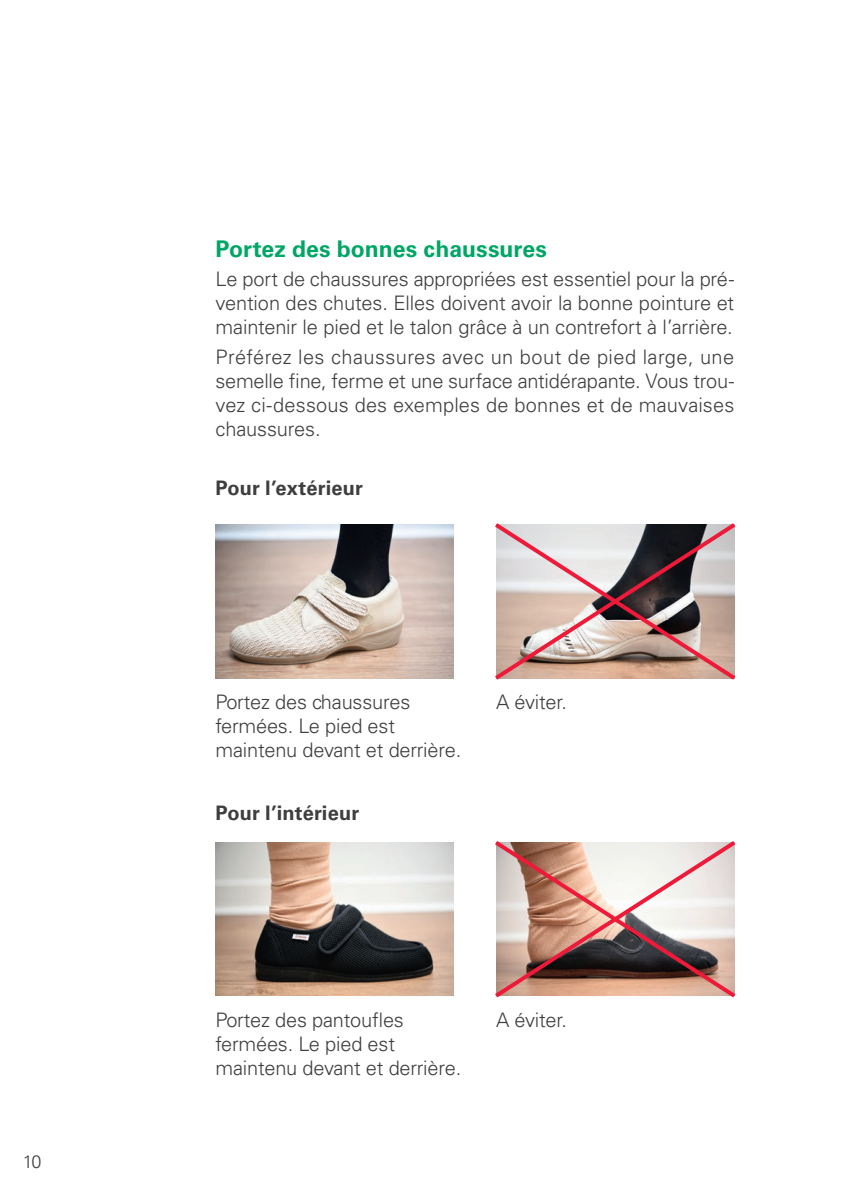
<style>
.page{position:relative;width:842px;height:1191px;background:#fff}
.page>*{position:absolute;margin:0;border:0;box-sizing:border-box;transform-origin:0 0}
.t1{font:700 23px "Univers LT Std";color:#00a665}
.t2{font:300 20px/24px "Univers LT Std";letter-spacing:-.01em;color:#3e3e3f;text-align:justify}
.t3{font:700 20px "Univers LT Std";letter-spacing:.005em;color:#3e3e3f}
.t4{font:300 18px "Univers LT Std";color:#3e3e3f}
</style>
<div class="page">
<img style="left:215px;top:525px;width:239px;height:153px">
<img style="left:215px;top:842px;width:239px;height:153px">
<svg style="left:495px;top:523px;width:241px;height:157px;background:#b59d99"></svg>
<img style="left:495px;top:841px;width:241px;height:157px">
<p class="t4" style="left:23px;top:1151px;width:20px">10</p>
<p class="t1" style="left:215px;top:235px;width:333px">Portez des bonnes chaussures</p>
<p class="t2" style="left:215px;top:267px;width:520px">Le port de chaussures appropriées est essentiel pour la pré&shy;vention des chutes. Elles doivent avoir la bonne pointure et maintenir le pied et le talon grâce à un contrefort à l’arrière.</p>
<p class="t2" style="left:215px;top:345px;width:520px">Préférez les chaussures avec un bout de pied large, une semelle fine, ferme et une surface antidérapante. Vous trou&shy;vez ci-dessous des exemples de bonnes et de mauvaises chaussures.</p>
<p class="t3" style="left:215px;top:477px;width:149px">Pour l’extérieur</p>
<p class="t2" style="left:215px;top:689px;width:247px;text-align:left">Portez des chaussures fermées. Le pied est maintenu devant et derrière.</p>
<p class="t3" style="left:215px;top:801px;width:145px">Pour l’intérieur</p>
<p class="t2" style="left:496px;top:689px;width:72px">A éviter.</p>
<p class="t2" style="left:215px;top:1007px;width:247px;text-align:left">Portez des pantoufles fermées. Le pied est maintenu devant et derrière.</p>
<p class="t2" style="left:496px;top:1007px;width:72px">A éviter.</p>
</div>
